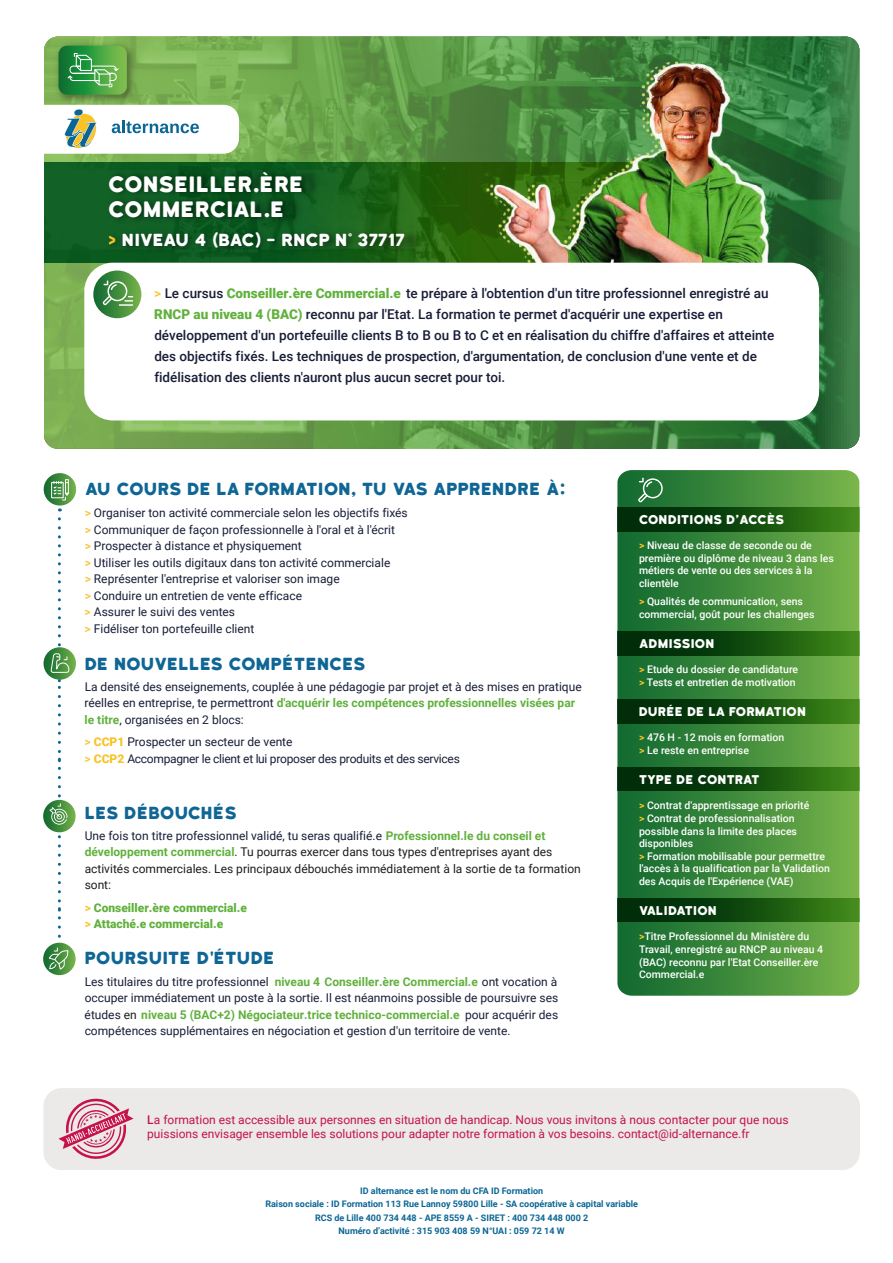
<style>
.page{position:relative;width:893px;height:1263px;background:#fff}
.page>*{position:absolute;margin:0;border:0;box-sizing:border-box;transform-origin:0 0}
.t1{font:21px/25.5px "Katahdin Round";letter-spacing:-.01em;color:#fff}
.t2{font:16.5px "Katahdin Round";letter-spacing:-.015em;color:#0f6695}
.t3{font:16.5px "Katahdin Round";letter-spacing:-.03em;color:#fff}
.t4{font:500 13.5px/21px "Roboto";color:#181d37}
.t5{font:12px/16.5px "Roboto";color:#181d37}
.t6{font:12px/16.5px "Roboto";color:#1d1d1b}
.t7{font:12px/14.4px "Roboto";color:#c4124c}
.t8{font:12px/16.5px "Roboto";letter-spacing:-.025em;color:#181d37}
.t9{font:12px "Katahdin Round";letter-spacing:-.02em;color:#fff}
.t10{font:900 12px/16.5px "Roboto";color:#61b13d}
.t11{font:500 10.5px/12.6px "Roboto";color:#fff}
.t12{font:700 9px/13.5px "Roboto";color:#0a6695;text-align:center}
.s1{color:#f9c325}
.s2{font-weight:900;color:#61b13d}
.s3{font-weight:500;color:#f9c325}
.s4{font-weight:700;color:#61b13d}
.s5{font-weight:900;color:#f9c325}
.s6{color:#181d37}
.s7{font-weight:700;color:#f9c325}
.s8{color:#1d1d1b}
.s9{font-weight:500}
</style>
<div class="page">
<svg style="left:44px;top:37px;width:815px;height:412px;background:#579348"></svg>
<img style="left:51px;top:40px;width:89px;height:65px">
<svg style="left:58px;top:46px;width:69px;height:49px;background:#4da350"></svg>
<svg style="left:44px;top:105px;width:195px;height:49px"></svg>
<svg style="left:44px;top:162px;width:436px;height:100px;background:#1a6017"></svg>
<img style="left:480px;top:50px;width:294px;height:213px">
<img style="left:102px;top:164px;width:231px;height:60px">
<img style="left:102px;top:224px;width:326px;height:37px">
<div style="left:84px;top:263px;width:735px;height:157px;background:#fff;border-radius:28px"></div>
<svg style="left:93px;top:270px;width:48px;height:48px"></svg>
<svg style="left:103px;top:280px;width:30px;height:26px"></svg>
<svg style="left:43px;top:943px;width:33px;height:32px"></svg>
<svg style="left:44px;top:473px;width:32px;height:32px"></svg>
<div style="left:51px;top:482px;width:13px;height:16px;border:1px solid #fff"></div>
<div style="left:65px;top:479px;width:4px;height:15px;border:1px solid #fff"></div>
<svg style="left:53px;top:481px;width:17px;height:20px"></svg>
<svg style="left:44px;top:647px;width:32px;height:33px"></svg>
<svg style="left:617px;top:470px;width:242px;height:526px;background:#428d3d"></svg>
<svg style="left:617px;top:508px;width:242px;height:23px;background:#154e0e"></svg>
<svg style="left:617px;top:632px;width:242px;height:23px;background:#154e0e"></svg>
<svg style="left:617px;top:700px;width:242px;height:23px;background:#154e0e"></svg>
<svg style="left:617px;top:767px;width:242px;height:24px;background:#154e0e"></svg>
<svg style="left:617px;top:898px;width:242px;height:24px;background:#154e0e"></svg>
<svg style="left:638px;top:478px;width:25px;height:24px"></svg>
<div style="left:43px;top:1088px;width:817px;height:82px;background:#ece9e9;border-radius:18px"></div>
<svg style="left:58px;top:1098px;width:76px;height:61px"></svg>
<svg style="left:43px;top:800px;width:33px;height:32px"></svg>
<svg style="left:48px;top:519px;width:22px;height:451px"></svg>
<h1 class="t1" style="left:109px;top:171px;width:197px">CONSEILLER.ÈRE<br>COMMERCIAL.E</h1>
<h2 class="t3" style="left:109px;top:230px;width:298px"><span class="s1">&gt;</span> NIVEAU 4 (BAC) - RNCP N° 37717</h2>
<p class="t4" style="left:154px;top:282px;width:621px"><span class="s1">&gt;</span> Le cursus <span class="s2">Conseiller.ère Commercial.e</span> te prépare à l'obtention d'un titre professionnel enregistré au <span class="s2">RNCP au niveau 4 (BAC)</span> reconnu par l'Etat. La formation te permet d'acquérir une expertise en développement d'un portefeuille clients B to B ou B to C et en réalisation du chiffre d'affaires et atteinte des objectifs fixés. Les techniques de prospection, d'argumentation, de conclusion d'une vente et de fidélisation des clients n'auront plus aucun secret pour toi.</p>
<h2 class="t2" style="left:85px;top:479px;width:483px">AU COURS DE LA FORMATION, TU VAS APPRENDRE À:</h2>
<p class="t5" style="left:85px;top:504px;width:325px"><span class="s3">&gt;</span> Organiser ton activité commerciale selon les objectifs fixés <span class="s3">&gt;</span> Communiquer de façon professionnelle à l'oral et à l'écrit<br><span class="s3">&gt;</span> Prospecter à distance et physiquement<br><span class="s3">&gt;</span> Utiliser les outils digitaux dans ton activité commerciale<br><span class="s3">&gt;</span> Représenter l'entreprise et valoriser son image<br><span class="s3">&gt;</span> Conduire un entretien de vente efficace<br><span class="s3">&gt;</span> Assurer le suivi des ventes<br><span class="s3">&gt;</span> Fidéliser ton portefeuille client</p>
<h2 class="t2" style="left:85px;top:654px;width:282px">DE NOUVELLES COMPÉTENCES</h2>
<p class="t5" style="left:85px;top:678px;width:499px">La densité des enseignements, couplée à une pédagogie par projet et à des mises en pratique réelles en entreprise, te permettront <span class="s4">d'acquérir les compétences professionnelles visées par le titre</span>, organisées en 2 blocs:</p>
<p class="t8" style="left:85px;top:733px;width:377px"><span class="s3">&gt;</span> <span class="s5">CCP1</span> Prospecter un secteur de vente<br><span class="s3">&gt;</span> <span class="s5">CCP2</span> Accompagner le client et lui proposer des produits et des services</p>
<h2 class="t2" style="left:85px;top:802px;width:154px">LES DÉBOUCHÉS</h2>
<p class="t6" style="left:85px;top:827px;width:498px"><span class="s6">Une fois ton titre professionnel validé, tu seras qualifié.e</span> <span class="s4">Professionnel.le du conseil et développement commercial</span>. Tu pourras exercer dans tous types d'entreprises ayant des activités commerciales. Les principaux débouchés immédiatement à la sortie de ta formation sont:</p>
<p class="t10" style="left:85px;top:899px;width:164px"><span class="s7">&gt;</span> Conseiller.ère commercial.e <span class="s7">&gt;</span> Attaché.e commercial.e</p>
<h2 class="t2" style="left:85px;top:948px;width:192px">POURSUITE D'ÉTUDE</h2>
<p class="t5" style="left:85px;top:972px;width:475px;text-align:justify">Les titulaires du titre professionnel <span class="s4">niveau 4 Conseiller.ère Commercial.e</span> ont vocation à occuper immédiatement un poste à la sortie. Il est néanmoins possible de poursuivre ses études <span class="s8">en</span> <span class="s4">niveau 5 (BAC+2) Négociateur.trice technico-commercial.e</span> pour acquérir des compétences supplémentaires en négociation et gestion d'un territoire de vente.</p>
<p class="t9" style="left:639px;top:512px;width:147px">CONDITIONS D’ACCÈS</p>
<p class="t11" style="left:639px;top:539px;width:196px"><span class="s7">&gt;</span> Niveau de classe de seconde ou de première ou diplôme de niveau 3 dans les métiers de vente ou des services à la clientèle</p>
<p class="t11" style="left:639px;top:594px;width:177px"><span class="s7">&gt;</span> Qualités de communication, sens commercial, goût pour les challenges</p>
<p class="t9" style="left:639px;top:636px;width:78px">ADMISSION</p>
<p class="t11" style="left:639px;top:663px;width:161px"><span class="s7">&gt;</span> Etude du dossier de candidature <span class="s7">&gt;</span> Tests et entretien de motivation</p>
<p class="t9" style="left:639px;top:704px;width:169px">DURÉE DE LA FORMATION</p>
<p class="t11" style="left:639px;top:731px;width:147px"><span class="s7">&gt;</span> 476 H - 12 mois en formation <span class="s7">&gt;</span> Le reste en entreprise</p>
<p class="t9" style="left:639px;top:772px;width:123px">TYPE DE CONTRAT</p>
<p class="t11" style="left:639px;top:799px;width:192px"><span class="s7">&gt;</span> Contrat d'apprentissage en priorité<br><span class="s7">&gt;</span> Contrat de professionnalisation possible dans la limite des places disponibles<br><span class="s7">&gt;</span> Formation mobilisable pour permettre l'accès à la qualification par la Validation des Acquis de l'Expérience (VAE)</p>
<p class="t9" style="left:639px;top:903px;width:80px">VALIDATION</p>
<p class="t11" style="left:639px;top:930px;width:186px"><span class="s7">&gt;</span>Titre Professionnel du Ministère du Travail, enregistré au RNCP au niveau 4 (BAC) reconnu par l'Etat Conseiller.ère Commercial.e</p>
<p class="t7" style="left:147px;top:1112px;width:643px"><span class="s9">L</span>a formation est accessible aux personnes en situation de handicap. Nous vous invitons à nous contacter pour que nous puissions envisager ensemble les solutions pour adapter notre formation à vos besoins. contact@id-alternance.fr</p>
<p class="t12" style="left:265px;top:1183px;width:374px">ID alternance est le nom du CFA ID Formation<br>Raison sociale : ID Formation 113 Rue Lannoy 59800 Lille - SA coopérative à capital variable RCS de Lille 400 734 448 - APE 8559 A - SIRET : 400 734 448 000 2<br>Numéro d’activité : 315 903 408 59 N°UAI : 059 72 14 W</p>
</div>
